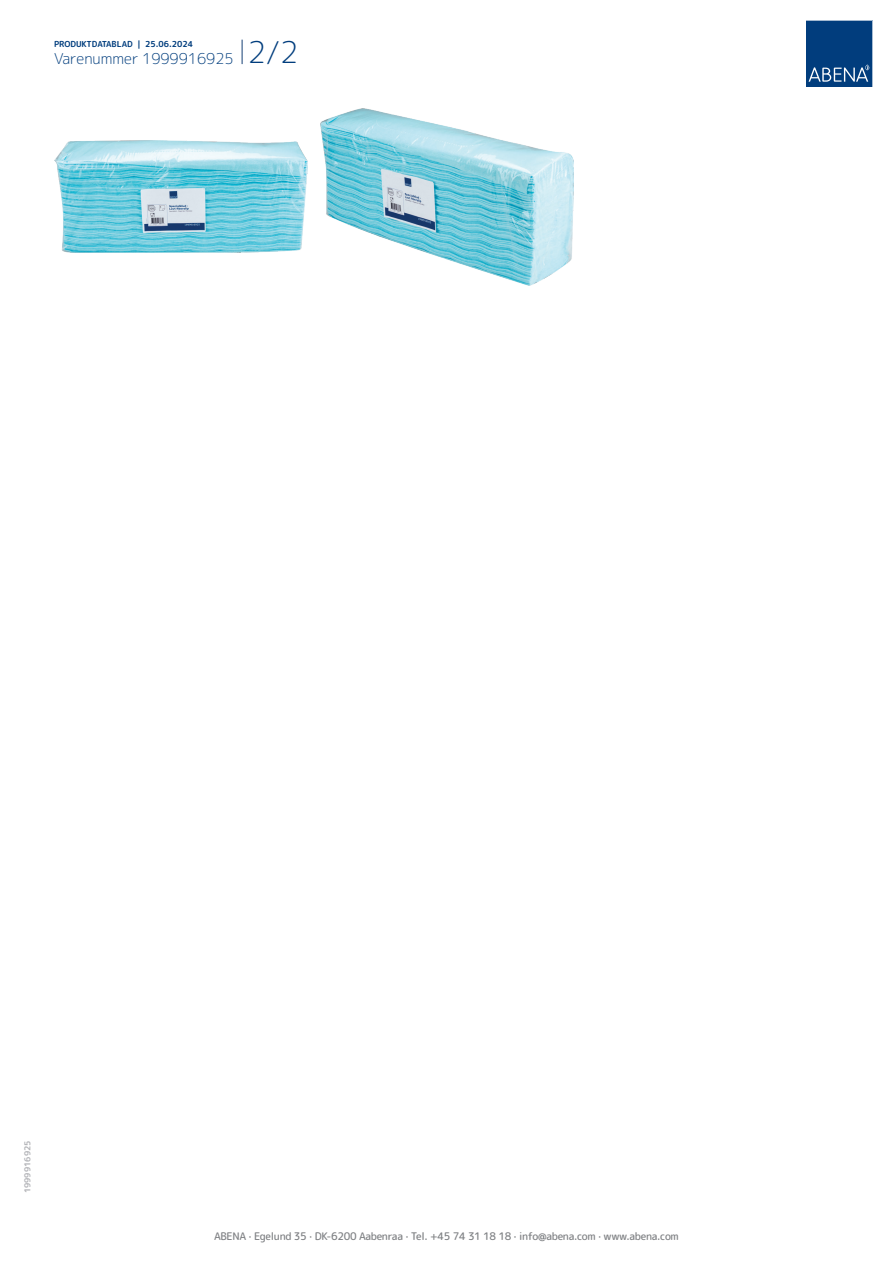
<style>
.page{position:relative;width:893px;height:1263px;background:#fff}
.page>*{position:absolute;margin:0;border:0;box-sizing:border-box;transform-origin:0 0}
.t1{font:300 15px "Rounded Mplus 1 c";color:#013d7d}
.t2{font:500 10.5px "Rounded Mplus 1 c";letter-spacing:-.03em;color:#808285}
.t3{font:700 8.25px "Rounded Mplus 1 c";color:#013d7d}
.t4{font:700 8.25px "Rounded Mplus 1 c";color:#b2b3b7}
.s1{font-size:30px}
</style>
<div class="page">
<svg style="left:242px;top:40px;width:1px;height:24px"></svg>
<svg style="left:806px;top:20px;width:67px;height:67px;background:#144b86"></svg>
<img style="left:54px;top:141px;width:253px;height:112px">
<img style="left:321px;top:109px;width:253px;height:176px">
<p class="t3" style="left:54px;top:38px;width:141px">PRODUKTDATABLAD | 25.06.2024</p>
<h1 class="t1" style="left:54px;top:48px;width:246px">Varenummer 1999916925 <span class="s1">2/2</span></h1>
<p class="t4" style="left:22px;top:1193px;width:54px;rotate:-90deg">1999916925</p>
<p class="t2" style="left:214px;top:1229px;width:466px">ABENA · Egelund 35 · DK-6200 Aabenraa · Tel. +45 74 31 18 18 · info@abena.com · www.abena.com</p>
</div>
